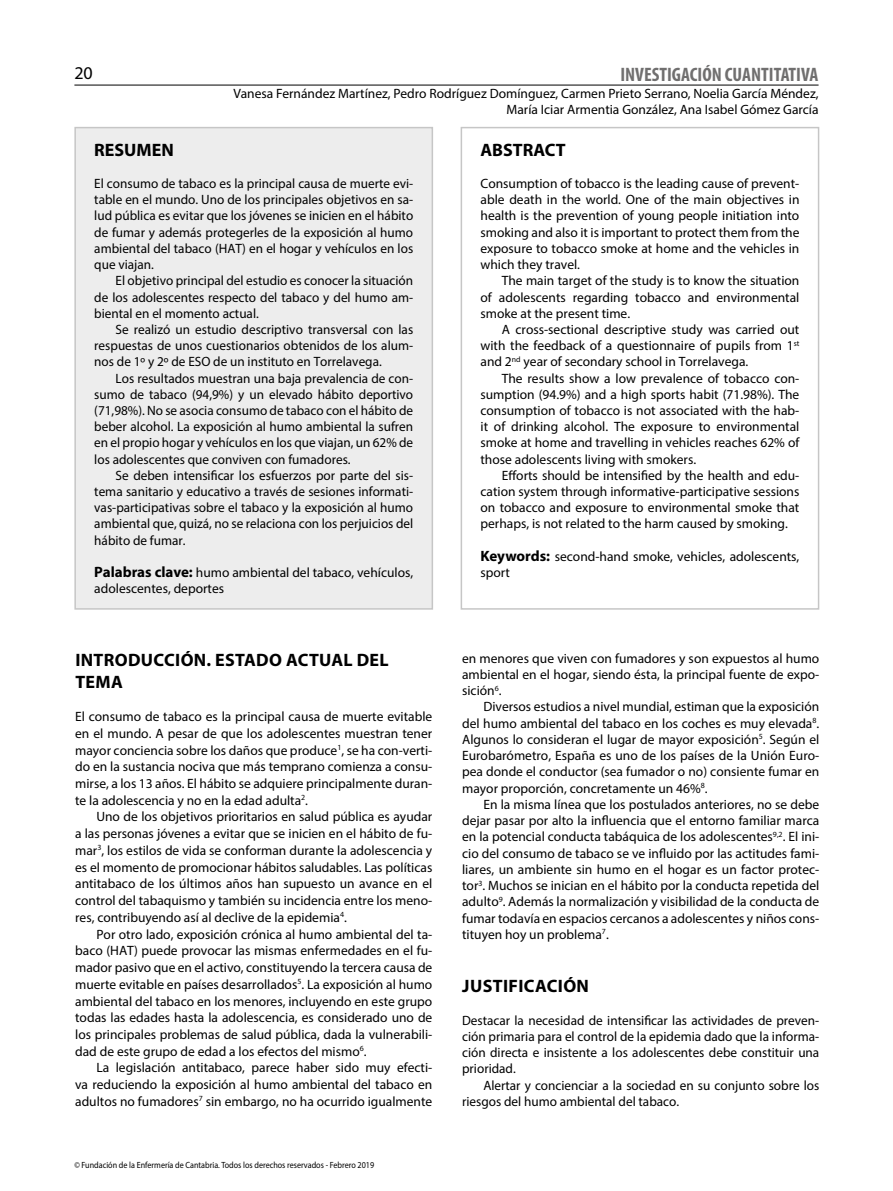
<style>
.page{position:relative;width:893px;height:1191px;background:#fff}
.page>*{position:absolute;margin:0;border:0;box-sizing:border-box;transform-origin:0 0}
.t1{font:700 condensed 19.5px "Myriad Pro";color:#706f6f}
.t2{font:700 18px/21.6px "Myriad Pro";letter-spacing:.02em;color:#000}
.t3{font:700 18px "Myriad Pro";color:#000}
.t4{font:18px "Myriad Pro";color:#000}
.t5{font:13.5px/16.2px "Myriad Pro";color:#000;text-align:justify}
.t6{font:9px "Myriad Pro";color:#000;scale:.9 1}
.s1{font-weight:700;font-size:15px}
</style>
<div class="page">
<hr style="left:74px;top:85px;width:745px;height:1px;background:#000">
<div style="left:74px;top:127px;width:359px;height:482px;background:#ededed;border:2px solid #c6c6c6"></div>
<div style="left:461px;top:127px;width:358px;height:482px;background:#fff;border:2px solid #c6c6c6"></div>
<h2 class="t4" style="left:74px;top:62px;width:20px">20</h2>
<h1 class="t1" style="left:620px;top:62px;width:200px">INVESTIGACIÓN CUANTITATIVA</h1>
<p class="t5" style="left:234px;top:85px;width:586px;text-align:right">Vanesa Fernández Martínez, Pedro Rodríguez Domínguez, Carmen Prieto Serrano, Noelia García Méndez,<br>María Iciar Armentia González, Ana Isabel Gómez García</p>
<h2 class="t3" style="left:94px;top:138px;width:81px">RESUMEN</h2>
<p class="t5" style="left:94px;top:175px;width:320px">El consumo de tabaco es la principal causa de muerte evi&shy;table en el mundo. Uno de los principales objetivos en sa&shy;lud pública es evitar que los jóvenes se inicien en el hábito de fumar y además protegerles de la exposición al humo ambiental del tabaco (HAT) en el hogar y vehículos en los que viajan.</p>
<p class="t5" style="left:94px;top:272px;width:320px;text-indent:21px">El objetivo principal del estudio es conocer la situación de los adolescentes respecto del tabaco y del humo am&shy;biental en el momento actual.</p>
<p class="t5" style="left:94px;top:321px;width:320px;text-indent:21px">Se realizó un estudio descriptivo transversal con las respuestas de unos cuestionarios obtenidos de los alum&shy;nos de 1º y 2º de ESO de un instituto en Torrelavega.</p>
<p class="t5" style="left:94px;top:370px;width:320px;text-indent:21px">Los resultados muestran una baja prevalencia de con&shy;sumo de tabaco (94,9%) y un elevado hábito deportivo (71,98%). No se asocia consumo de tabaco con el hábito de beber alcohol. La exposición al humo ambiental la sufren en el propio hogar y vehículos en los que viajan, un 62% de los adolescentes que conviven con fumadores.</p>
<p class="t5" style="left:94px;top:467px;width:320px;text-indent:21px">Se deben intensificar los esfuerzos por parte del sis&shy;tema sanitario y educativo a través de sesiones informati&shy;vas-participativas sobre el tabaco y la exposición al humo ambiental que, quizá, no se relaciona con los perjuicios del hábito de fumar.</p>
<p class="t5" style="left:94px;top:564px;width:320px"><span class="s1">Palabras clave:</span> humo ambiental del tabaco, vehículos, adolescentes, deportes</p>
<h2 class="t2" style="left:75px;top:648px;width:315px">INTRODUCCIÓN. ESTADO ACTUAL DEL<br>TEMA</h2>
<p class="t5" style="left:75px;top:708px;width:359px;line-height:16.8px">El consumo de tabaco es la principal causa de muerte evitable en el mundo. A pesar de que los adolescentes muestran tener mayor conciencia sobre los daños que produce<sup>1</sup>, se ha con-verti&shy;do en la sustancia nociva que más temprano comienza a consu&shy;mirse, a los 13 años. El hábito se adquiere principalmente duran&shy;te la adolescencia y no en la edad adulta<sup>2</sup>.</p>
<p class="t5" style="left:75px;top:808px;width:359px;line-height:16.8px;text-indent:21px">Uno de los objetivos prioritarios en salud pública es ayudar a las personas jóvenes a evitar que se inicien en el hábito de fu&shy;mar<sup>3</sup>, los estilos de vida se conforman durante la adolescencia y es el momento de promocionar hábitos saludables. Las políticas antitabaco de los últimos años han supuesto un avance en el control del tabaquismo y también su incidencia entre los meno&shy;res, contribuyendo así al declive de la epidemia<sup>4</sup>.</p>
<p class="t5" style="left:75px;top:925px;width:359px;line-height:16.8px;text-indent:21px">Por otro lado, exposición crónica al humo ambiental del ta&shy;baco (HAT) puede provocar las mismas enfermedades en el fu&shy;mador pasivo que en el activo, constituyendo la tercera causa de muerte evitable en países desarrollados<sup>5</sup>. La exposición al humo ambiental del tabaco en los menores, incluyendo en este grupo todas las edades hasta la adolescencia, es considerado uno de los principales problemas de salud pública, dada la vulnerabili&shy;dad de este grupo de edad a los efectos del mismo<sup>6</sup>.</p>
<p class="t5" style="left:75px;top:1059px;width:359px;line-height:16.8px;text-indent:21px">La legislación antitabaco, parece haber sido muy efecti&shy;va reduciendo la exposición al humo ambiental del tabaco en adultos no fumadores<sup>7</sup> sin embargo, no ha ocurrido igualmente</p>
<p class="t6" style="left:74px;top:1159px;width:335px">© Fundación de la Enfermería de Cantabria. Todos los derechos reservados - Febrero 2019</p>
<h2 class="t3" style="left:480px;top:138px;width:87px">ABSTRACT</h2>
<p class="t5" style="left:480px;top:175px;width:320px">Consumption of tobacco is the leading cause of prevent&shy;able death in the world. One of the main objectives in health is the prevention of young people initiation into smoking and also it is important to protect them from the exposure to tobacco smoke at home and the vehicles in which they travel.</p>
<p class="t5" style="left:480px;top:272px;width:320px;text-indent:21px">The main target of the study is to know the situation of adolescents regarding tobacco and environmental smoke at the present time.</p>
<p class="t5" style="left:480px;top:321px;width:320px;text-indent:21px">A cross-sectional descriptive study was carried out with the feedback of a questionnaire of pupils from 1<sup>st </sup>and 2<sup>nd</sup> year of secondary school in Torrelavega.</p>
<p class="t5" style="left:480px;top:370px;width:320px;text-indent:21px">The results show a low prevalence of tobacco con&shy;sumption (94.9%) and a high sports habit (71.98%). The consumption of tobacco is not associated with the hab&shy;it of drinking alcohol. The exposure to environmental smoke at home and travelling in vehicles reaches 62% of those adolescents living with smokers.</p>
<p class="t5" style="left:480px;top:467px;width:320px;text-indent:21px">Efforts should be intensified by the health and edu&shy;cation system through informative-participative sessions on tobacco and exposure to environmental smoke that perhaps, is not related to the harm caused by smoking.</p>
<p class="t5" style="left:480px;top:548px;width:320px"><span class="s1">Keywords:</span> second-hand smoke, vehicles, adolescents, sport</p>
<p class="t5" style="left:462px;top:650px;width:359px">en menores que viven con fumadores y son expuestos al humo ambiental en el hogar, siendo ésta, la principal fuente de expo&shy;sición<sup>6</sup>.</p>
<p class="t5" style="left:462px;top:698px;width:359px;text-indent:21px">Diversos estudios a nivel mundial, estiman que la exposición del humo ambiental del tabaco en los coches es muy elevada<sup>8</sup>.<br>Algunos lo consideran el lugar de mayor exposición<sup>5</sup>. Según el Eurobarómetro, España es uno de los países de la Unión Euro&shy;pea donde el conductor (sea fumador o no) consiente fumar en mayor proporción, concretamente un 46%<sup>8</sup>.</p>
<p class="t5" style="left:462px;top:796px;width:359px;text-indent:21px">En la misma línea que los postulados anteriores, no se debe dejar pasar por alto la influencia que el entorno familiar marca en la potencial conducta tabáquica de los adolescentes<sup>9,2</sup>. El ini&shy;cio del consumo de tabaco se ve influido por las actitudes fami&shy;liares, un ambiente sin humo en el hogar es un factor protec&shy;tor<sup>3</sup>. Muchos se inician en el hábito por la conducta repetida del adulto<sup>9</sup>. Además la normalización y visibilidad de la conducta de fumar todavía en espacios cercanos a adolescentes y niños cons&shy;tituyen hoy un problema<sup>7</sup>.</p>
<h2 class="t2" style="left:462px;top:974px;width:128px">JUSTIFICACIÓN</h2>
<p class="t5" style="left:462px;top:1012px;width:359px">Destacar la necesidad de intensificar las actividades de preven&shy;ción primaria para el control de la epidemia dado que la informa&shy;ción directa e insistente a los adolescentes debe constituir una prioridad.</p>
<p class="t5" style="left:462px;top:1076px;width:359px;text-indent:21px">Alertar y concienciar a la sociedad en su conjunto sobre los riesgos del humo ambiental del tabaco.</p>
</div>
